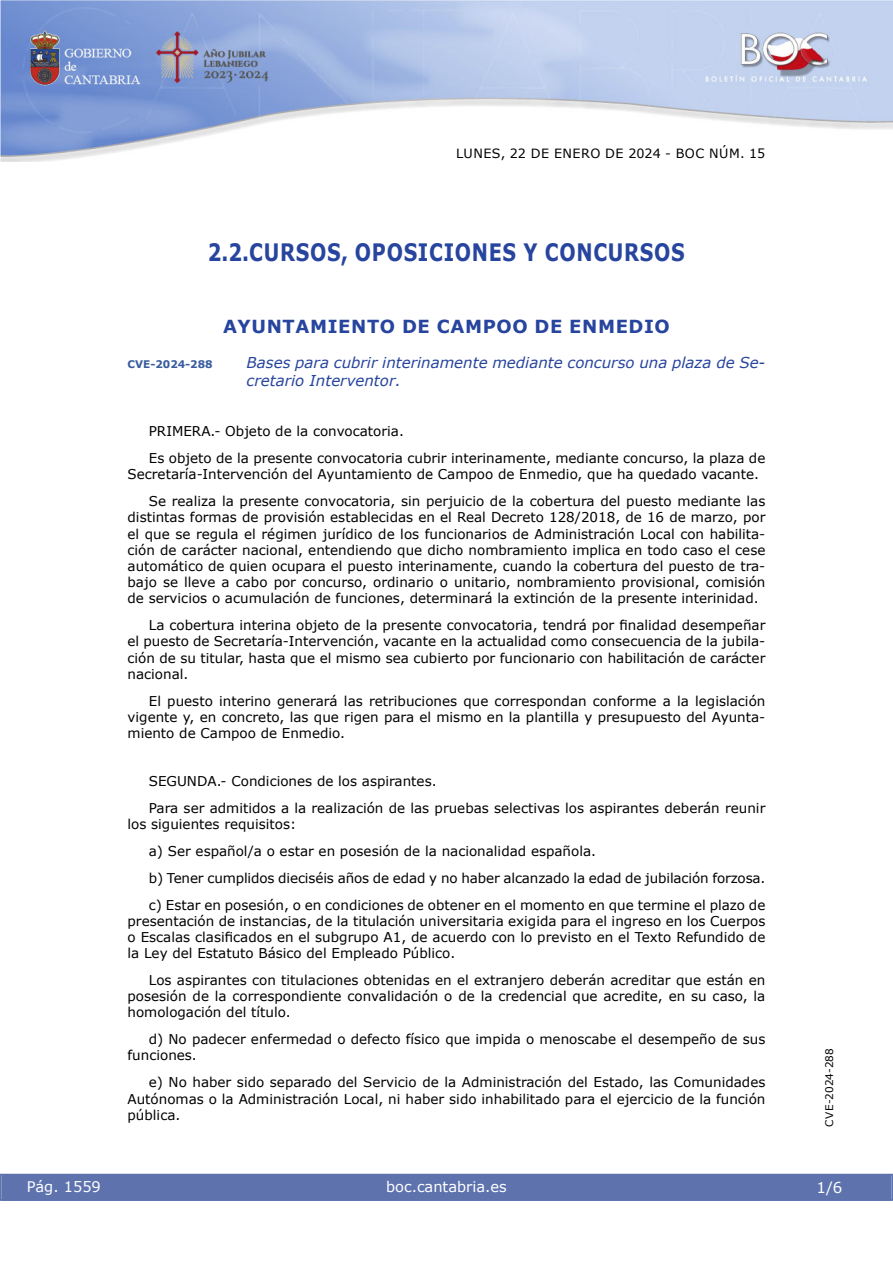
<style>
.page{position:relative;width:893px;height:1263px;background:#fff}
.page>*{position:absolute;margin:0;border:0;box-sizing:border-box;transform-origin:0 0}
.Sub_Seccion{font:700 24px "Verdana";letter-spacing:.035em;color:#27459e;scale:.8 1}
.emisor_text{font:700 18px "Verdana";letter-spacing:.035em;color:#27459e}
.Titulo_text{font:italic 15px/18px "Verdana";color:#27459e}
.t1{font:15px "Verdana 2";color:#fff}
.t2{font:14.55px "Verdana 2";color:#fff}
.inicio_de_parrafo{font:13.5px/16.2px "Verdana 2";color:#000;text-align:justify}
.inicio_de_parrafo-2{font:13.5px/16.2px "Verdana";color:#000}
.t3{font:12.75px "Verdana 2";letter-spacing:.035em;color:#000}
.t4{font:10.5px "Verdana 2";color:#000}
.Titulo_text-2{font:700 10.5px "Verdana";color:#385b9e}
.s1{font-family:"Verdana"}
.s2{font-family:"Verdana 2"}
</style>
<div class="page">
<img style="left:0;top:0;width:893px;height:161px">
<div style="left:1px;top:1174px;width:890px;height:27px;background:#5e73ae"></div>
<p class="t3" style="left:456px;top:144px;width:311px">LUNES, 22 DE ENERO DE 2024 - BOC NÚM. 15</p>
<h3 class="Sub_Seccion" style="left:208px;top:235px;width:598px">2.2.CURSOS, OPOSICIONES Y CONCURSOS</h3>
<h4 class="emisor_text" style="left:223px;top:314px;width:448px">AYUNTAMIENTO DE CAMPOO DE ENMEDIO</h4>
<p class="Titulo_text-2" style="left:128px;top:357px;width:87px">CVE-2024-288</p>
<p class="Titulo_text" style="left:247px;top:353px;width:520px">Bases para cubrir interinamente mediante concurso una plaza de Se&shy;cretario Interventor.</p>
<p class="inicio_de_parrafo" style="left:149px;top:423px;width:257px">PRIMERA.- Objeto de la convocatoria.</p>
<p class="inicio_de_parrafo" style="left:128px;top:450px;width:639px;text-indent:21px">Es objeto de la presente convocatoria cubrir interinamente, mediante concurso, la plaza de<br>Secretaría-Intervención del Ayuntamiento de Campoo de Enmedio, que ha quedado vacante.</p>
<p class="inicio_de_parrafo" style="left:128px;top:493px;width:639px;text-indent:21px">Se realiza la presente convocatoria, sin perjuicio de la cobertura del puesto mediante las distintas formas de provisión establecidas en el Real Decreto 128/2018, de 16 de marzo, por el que se regula el régimen jurídico de los funcionarios de Administración Local con habilita&shy;ción de carácter nacional, entendiendo que dicho nombramiento implica en todo caso el cese automático de quien ocupara el puesto interinamente, cuando la cobertura del puesto de tra&shy;bajo se lleve a cabo por concurso, ordinario o unitario, nombramiento provisional, comisión de servicios o acumulación de funciones, determinará la extinción de la presente interinidad.</p>
<p class="inicio_de_parrafo" style="left:128px;top:617px;width:639px;text-indent:21px"><span class="s1">La cobertura interina objeto de la presente convocatoria, tendrá por finalidad desempeñar </span>el puesto de Secretaría-Intervención, vacante en la actualidad como consecuencia de la jubila&shy;ción de su titular, hasta que el mismo sea cubierto por funcionario con habilitación de carácter nacional.</p>
<p class="inicio_de_parrafo" style="left:128px;top:692px;width:639px;text-indent:21px">El puesto interino generará las retribuciones que correspondan conforme a la legislación vigente y, en concreto, las que rigen para el mismo en la plantilla y presupuesto del Ayunta&shy;miento de Campoo de Enmedio.</p>
<p class="inicio_de_parrafo" style="left:149px;top:773px;width:289px">SEGUNDA.- Condiciones de los aspirantes.</p>
<p class="inicio_de_parrafo" style="left:128px;top:800px;width:639px;text-indent:21px">Para ser admitidos a la realización de las pruebas selectivas los aspirantes deberán reunir los siguientes requisitos:</p>
<p class="inicio_de_parrafo-2" style="left:149px;top:843px;width:449px">a) Ser español/a o estar en posesión de la nacionalidad española.</p>
<p class="inicio_de_parrafo-2" style="left:149px;top:870px;width:618px">b) Tener cumplidos dieciséis años de edad y no haber alcanzado la edad de jubilación forzosa.</p>
<p class="inicio_de_parrafo" style="left:128px;top:896px;width:639px;text-indent:21px">c) Estar en posesión, o en condiciones de obtener en el momento en que termine el plazo de presentación de instancias, de la titulación universitaria exigida para el ingreso en los Cuerpos <span class="s1">o Escalas clasificados en el subgrupo A1, de acuerdo con lo previsto en el Texto Refundido de </span>la Ley del Estatuto Básico del Empleado Público.</p>
<p class="inicio_de_parrafo" style="left:128px;top:972px;width:639px;text-indent:21px">Los aspirantes con titulaciones obtenidas en el extranjero deberán acreditar que están en posesión de la correspondiente convalidación o de la credencial que acredite, en su caso, la homologación del título.</p>
<p class="inicio_de_parrafo-2" style="left:128px;top:1031px;width:639px;text-indent:21px">d) No padecer enfermedad o defecto físico que impida o menoscabe el desempeño de sus <span class="s2">funciones.</span></p>
<p class="inicio_de_parrafo" style="left:128px;top:1074px;width:639px;text-indent:21px">e) No haber sido separado del Servicio de la Administración del Estado, las Comunidades Autónomas o la Administración Local, ni haber sido inhabilitado para el ejercicio de la función pública.</p>
<p class="t2" style="left:27px;top:1177px;width:76px">Pág. 1559</p>
<p class="t2" style="left:386px;top:1177px;width:122px">boc.cantabria.es</p>
<p class="t4" style="left:822px;top:1126px;width:80px;rotate:-90deg">CVE-2024-288</p>
<p class="t1" style="left:816px;top:1177px;width:27px">1/6</p>
</div>
